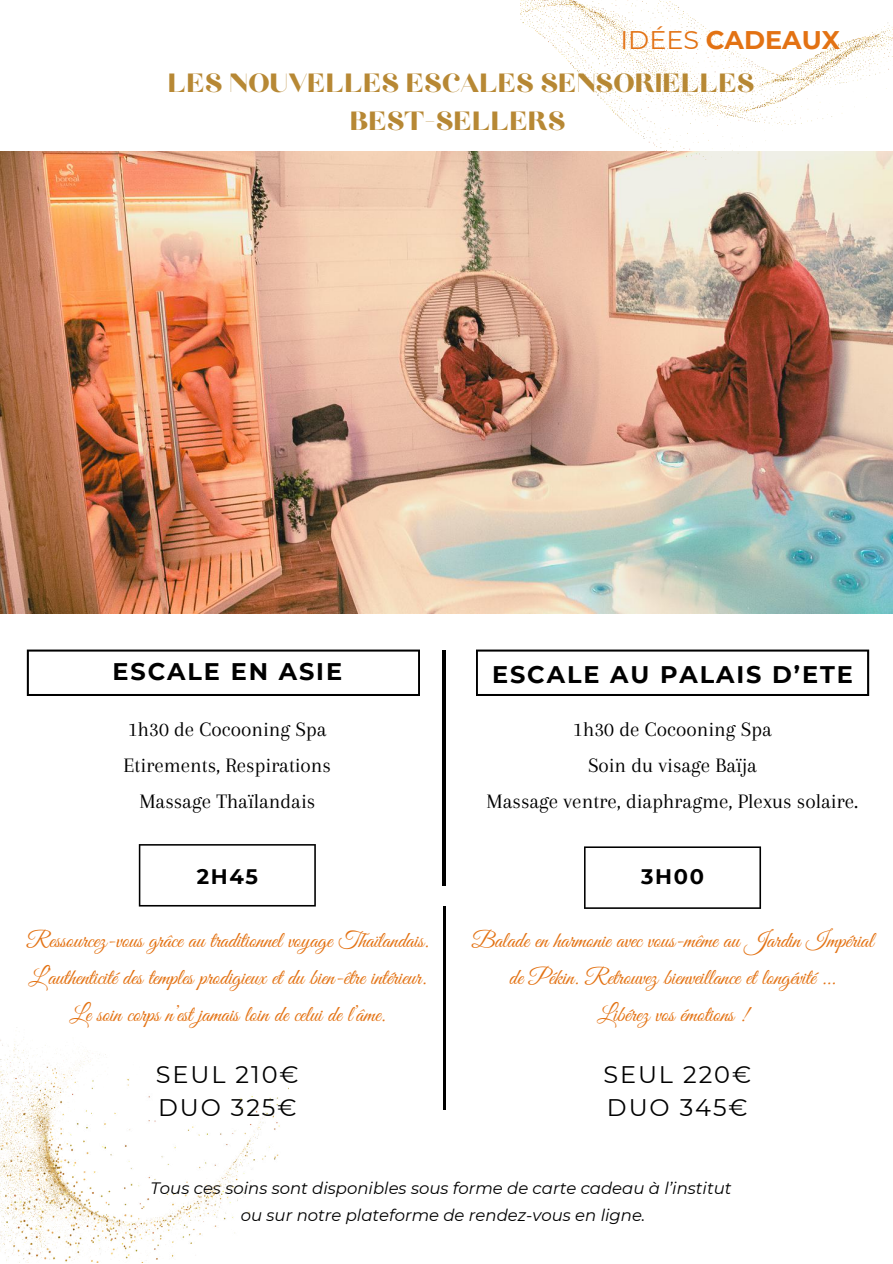
<style>
.page{position:relative;width:893px;height:1264px;background:#fff}
.page>*{position:absolute;margin:0;border:0;box-sizing:border-box;transform-origin:0 0}
.t1{font:33px/38.2px "Chloe";color:#b78834;text-align:center}
.t2{font:700 25.5px "Montserrat";color:#e37213}
.t3{font:700 24px "Montserrat";letter-spacing:.08em;color:#000}
.t4{font:24px/32.5px "Montserrat";letter-spacing:.08em;color:#000}
.t5{font:22.5px/37px "Great Vibes";color:#e37213;text-align:center}
.t6{font:21.3px/36px "Arapey";color:#000;text-align:center}
.t7{font:700 21px "Montserrat";letter-spacing:.08em;color:#000}
.t8{font:italic 16.5px/27px "Montserrat";color:#000;text-align:center}
.s1{font-weight:400}
</style>
<div class="page">
<hr style="left:443px;top:649px;width:2px;height:236px;background:#000">
<svg style="left:476px;top:649px;width:393px;height:47px"></svg>
<svg style="left:584px;top:846px;width:177px;height:62px"></svg>
<svg style="left:139px;top:844px;width:177px;height:62px"></svg>
<img style="left:0;top:151px;width:892px;height:462px">
<hr style="left:443px;top:906px;width:3px;height:203px;background:#000">
<svg style="left:27px;top:649px;width:393px;height:47px"></svg>
<img style="left:520px;top:0;width:372px;height:159px">
<img style="left:0;top:1027px;width:280px;height:235px">
<p class="t2" style="left:620px;top:25px;width:221px"><span class="s1">IDÉES</span> CADEAUX</p>
<h1 class="t1" style="left:168px;top:65px;width:588px">LES NOUVELLES ESCALES SENSORIELLES<br>BEST-SELLERS</h1>
<p class="t3" style="left:112px;top:657px;width:231px">ESCALE EN ASIE</p>
<p class="t6" style="left:124px;top:711px;width:209px">1h30 de Cocooning Spa<br>Etirements, Respirations<br>Massage Thaïlandais</p>
<p class="t3" style="left:492px;top:659px;width:362px">ESCALE AU PALAIS D’ETE</p>
<p class="t6" style="left:486px;top:711px;width:373px">1h30 de Cocooning Spa<br>Soin du visage Baïja<br>Massage ventre, diaphragme, Plexus solaire.</p>
<p class="t7" style="left:197px;top:863px;width:63px">2H45</p>
<p class="t7" style="left:641px;top:863px;width:64px">3H00</p>
<p class="t5" style="left:26px;top:923px;width:404px">Ressourcez-vous grâce au traditionnel voyage Thaïlandais.<br>L’authenticité des temples prodigieux et du bien-être intérieur.<br>Le soin corps n’est jamais loin de celui de l’âme.</p>
<p class="t4" style="left:156px;top:1058px;width:144px">SEUL 210€<br>DUO 325€</p>
<p class="t5" style="left:471px;top:923px;width:403px">Balade en harmonie avec vous-même au Jardin Impérial de Pékin. Retrouvez bienveillance et longévité ...<br>Libérez vos émotions !</p>
<p class="t4" style="left:603px;top:1058px;width:149px">SEUL 220€<br>DUO 345€</p>
<p class="t8" style="left:150px;top:1174px;width:582px">Tous ces soins sont disponibles sous forme de carte cadeau à l’institut ou sur notre plateforme de rendez-vous en ligne.</p>
</div>
